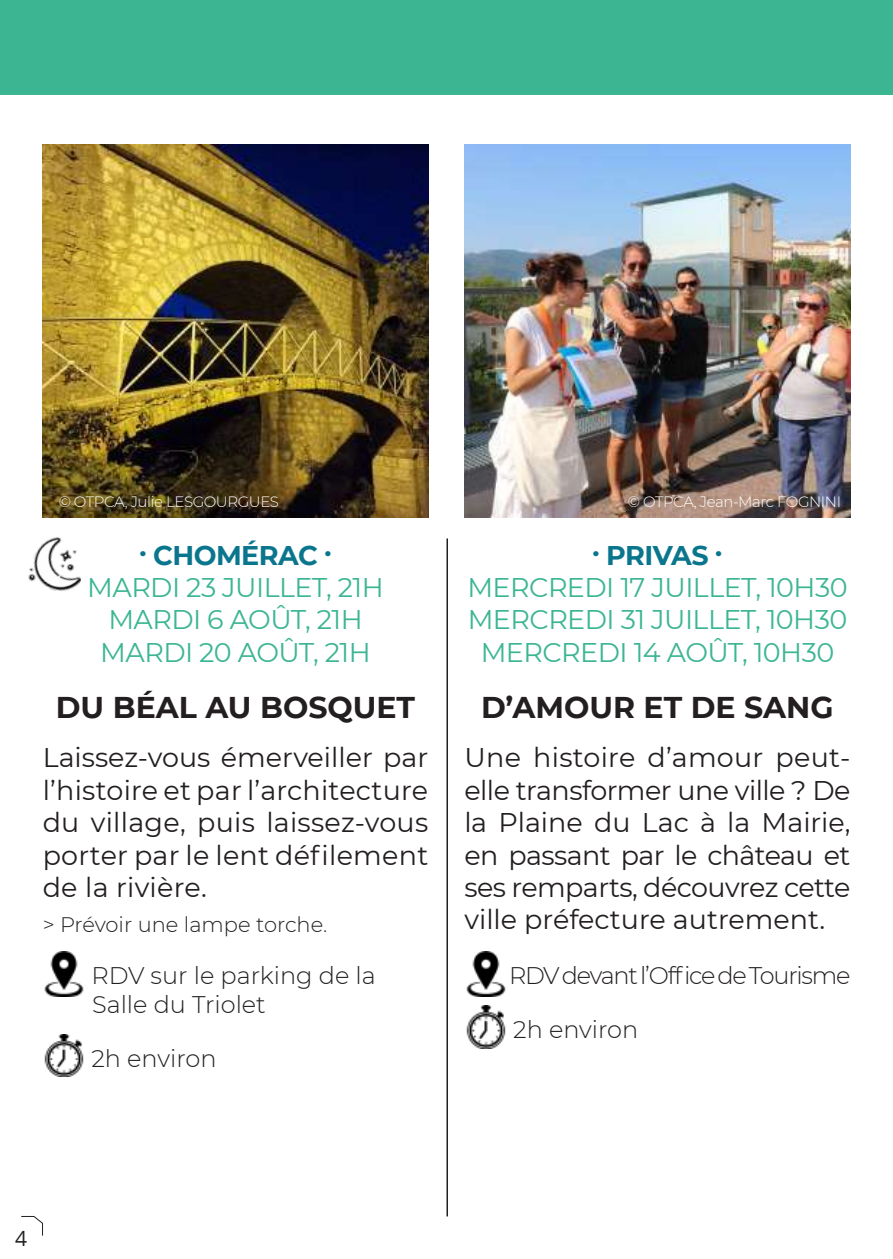
<style>
.page{position:relative;width:893px;height:1259px;background:#fff}
.page>*{position:absolute;margin:0;border:0;box-sizing:border-box;transform-origin:0 0}
.t1{font:700 30px "Montserrat";color:#231f20}
.t2{font:27px/32.4px "Montserrat";color:#231f20;text-align:justify}
.t3{font:27px/32.4px "Montserrat";letter-spacing:-.02em;color:#3cb593;text-align:center}
.t4{font:700 27px "Montserrat";letter-spacing:-.02em;color:#0a768d}
.t5{font:300 24px/28.8px "Montserrat";color:#231f20}
.t6{font:300 24px "Montserrat";letter-spacing:-.05em;color:#231f20}
.t7{font:300 21px "Montserrat";color:#231f20}
.t8{font:21px "Open Sans";color:#231f20}
.t9{font:300 15px "Montserrat";letter-spacing:-.03em;color:#fff}
</style>
<div class="page">
<svg style="left:21px;top:1216px;width:22px;height:20px"></svg>
<div style="left:0;top:0;width:893px;height:94px;background:#3cb593"></div>
<hr style="left:446px;top:538px;width:2px;height:678px;background:#231f20">
<img style="left:466px;top:951px;width:40px;height:45px">
<img style="left:466px;top:1005px;width:40px;height:43px">
<img style="left:464px;top:145px;width:386px;height:372px">
<img style="left:27px;top:537px;width:55px;height:54px">
<img style="left:44px;top:951px;width:40px;height:45px">
<img style="left:44px;top:1034px;width:40px;height:43px">
<img style="left:43px;top:145px;width:385px;height:372px">
<p class="t9" style="left:59px;top:491px;width:222px">© OTPCA, Julie LESGOURGUES</p>
<p class="t4" style="left:140px;top:535px;width:193px">. CHOMÉRAC .</p>
<p class="t3" style="left:87px;top:570px;width:298px">MARDI 23 JUILLET, 21H<br>MARDI 6 AOÛT, 21H<br>MARDI 20 AOÛT, 21H</p>
<p class="t1" style="left:56px;top:685px;width:361px">DU BÉAL AU BOSQUET</p>
<p class="t2" style="left:43px;top:740px;width:387px">Laissez-vous émerveiller par l’histoire et par l’architecture du village, puis laissez-vous porter par le lent défilement de la rivière.</p>
<p class="t7" style="left:43px;top:910px;width:286px">&gt; Prévoir une lampe torche.</p>
<p class="t5" style="left:91px;top:960px;width:286px">RDV sur le parking de la<br>Salle du Triolet</p>
<p class="t5" style="left:91px;top:1043px;width:127px">2h environ</p>
<p class="t9" style="left:628px;top:491px;width:215px">© OTPCA, Jean-Marc FOGNINI</p>
<p class="t4" style="left:593px;top:535px;width:131px">. PRIVAS .</p>
<p class="t3" style="left:467px;top:570px;width:382px">MERCREDI 17 JUILLET, 10H30<br>MERCREDI 31 JUILLET, 10H30<br>MERCREDI 14 AOÛT, 10H30</p>
<p class="t1" style="left:481px;top:685px;width:354px">D’AMOUR ET DE SANG</p>
<p class="t2" style="left:464px;top:740px;width:387px">Une histoire d’amour peut&shy;elle transformer une ville ? De la Plaine du Lac à la Mairie, en passant par le château et ses remparts, découvrez cette ville préfecture autrement.</p>
<p class="t6" style="left:509px;top:959px;width:343px">RDV devant l’Office de Tourisme</p>
<p class="t5" style="left:513px;top:1014px;width:127px">2h environ</p>
<p class="t8" style="left:15px;top:1223px;width:14px">4</p>
</div>
